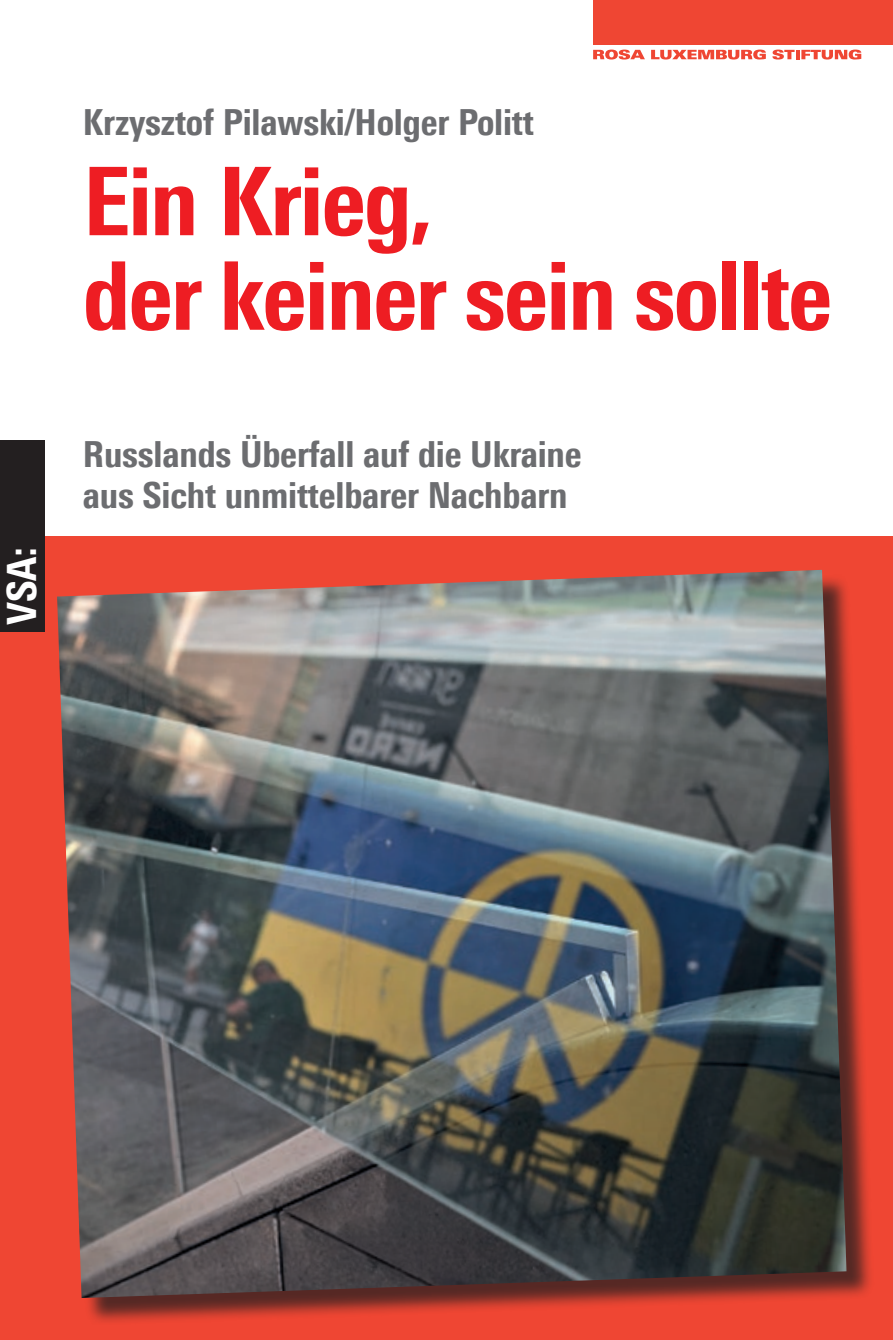
<style>
.page{position:relative;width:893px;height:1340px;background:#fff}
.page>*{position:absolute;margin:0;border:0;box-sizing:border-box;transform-origin:0 0}
.t1{font:800 condensed 94.5px/94.5px "Univers Next Pro";letter-spacing:-.02em;color:#ee1d23}
.t2{font:800 condensed 40.5px "Univers Next Pro";color:#fff}
.t3{font:800 condensed 36px/40.5px "Univers Next Pro";letter-spacing:-.005em;color:#6c6d70}
</style>
<div class="page">
<svg style="left:593px;top:50px;width:52px;height:10px"></svg>
<svg style="left:651px;top:50px;width:115px;height:10px"></svg>
<svg style="left:772px;top:50px;width:89px;height:10px"></svg>
<div style="left:593px;top:0;width:300px;height:45px;background:#ef4633"></div>
<div style="left:0;top:536px;width:893px;height:803px;background:#ef4633"></div>
<div style="left:0;top:440px;width:45px;height:191px;background:#231f20"></div>
<div style="left:61px;top:574px;width:814px;height:751px;background:#231f20;opacity:.75"></div>
<img style="left:57px;top:570px;width:789px;height:727px">
<p class="t2" style="left:-3px;top:624px;width:79px;rotate:-90deg">VSA:</p>
<p class="t3" style="left:83px;top:102px;width:452px">Krzysztof Pilawski/Holger Politt</p>
<h1 class="t1" style="left:83px;top:153px;width:751px">Ein Krieg,<br>der keiner sein sollte</h1>
<p class="t3" style="left:83px;top:434px;width:500px">Russlands Überfall auf die Ukraine aus Sicht unmittelbarer Nachbarn</p>
</div>
